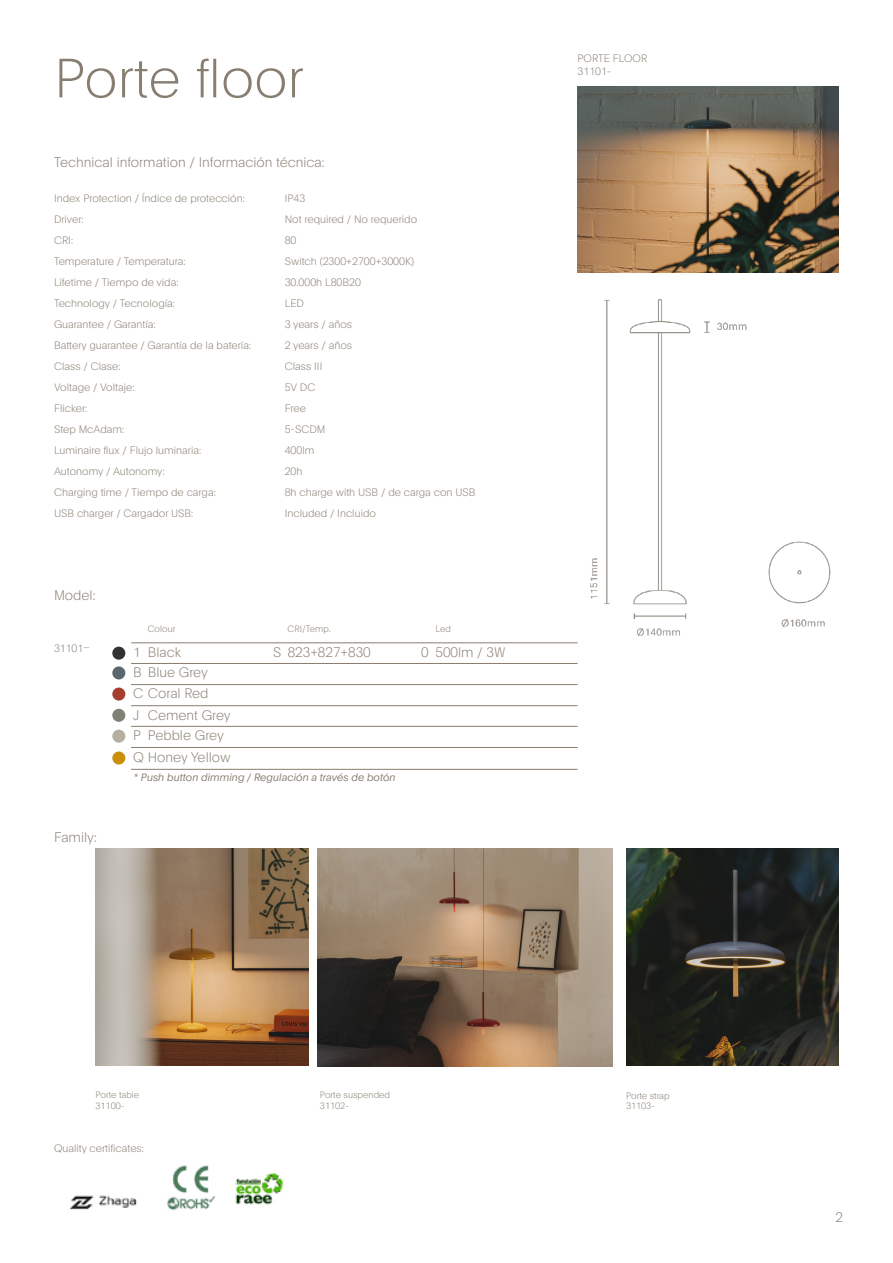
<style>
.page{position:relative;width:893px;height:1263px;background:#fff}
.page>*{position:absolute;margin:0;border:0;box-sizing:border-box;transform-origin:0 0}
.t1{font:200 54px "Plain";color:#877d70}
.t2{font:200 13.5px/21px "Plain";color:#877d70}
.t3{font:200 10.5px/21px "Plain";color:#877d70}
.t4{font:italic 300 10.5px "Plain";color:#877d70}
.t5{font:200 9px/10.8px "Plain";color:#877d70}
</style>
<div class="page">
<img style="left:69px;top:1165px;width:215px;height:46px">
<hr style="left:131px;top:642px;width:447px;height:1px;background:#877d70">
<hr style="left:131px;top:663px;width:447px;height:1px;background:#877d70">
<hr style="left:131px;top:684px;width:447px;height:1px;background:#877d70">
<hr style="left:131px;top:705px;width:447px;height:1px;background:#877d70">
<hr style="left:131px;top:726px;width:447px;height:1px;background:#877d70">
<hr style="left:131px;top:747px;width:447px;height:1px;background:#877d70">
<img style="left:318px;top:849px;width:294px;height:217px">
<img style="left:96px;top:849px;width:212px;height:216px">
<img style="left:626px;top:849px;width:213px;height:216px">
<img style="left:578px;top:86px;width:261px;height:186px">
<hr style="left:131px;top:769px;width:447px;height:1px;background:#877d70">
<img style="left:590px;top:299px;width:241px;height:338px">
<div style="left:112px;top:647px;width:13px;height:13px;background:#313331;border-radius:50%"></div>
<div style="left:112px;top:666px;width:13px;height:13px;background:#5c686e;border-radius:50%"></div>
<div style="left:112px;top:751px;width:13px;height:13px;background:#cb8f0a;border-radius:50%"></div>
<div style="left:112px;top:730px;width:13px;height:13px;background:#b4af9e;border-radius:50%"></div>
<div style="left:112px;top:709px;width:13px;height:13px;background:#7e8173;border-radius:50%"></div>
<div style="left:112px;top:687px;width:13px;height:14px;background:#a63e30;border-radius:50%"></div>
<h1 class="t1" style="left:54px;top:39px;width:251px">Porte floor</h1>
<p class="t2" style="left:54px;top:151px;width:272px">Technical information / Información técnica:</p>
<p class="t3" style="left:54px;top:188px;width:199px">Index Protection / Índice de protección:<br>Driver:<br>CRI:<br>Temperature / Temperatura:<br>Lifetime / Tiempo de vida:<br>Technology / Tecnología:<br>Guarantee / Garantía:<br>Battery guarantee / Garantía de la batería:<br>Class / Clase:<br>Voltage / Voltaje:<br>Flicker:<br>Step McAdam:<br>Luminaire flux / Flujo luminaria:<br>Autonomy / Autonomy:<br>Charging time / Tiempo de carga:<br>USB charger / Cargador USB:</p>
<p class="t3" style="left:285px;top:188px;width:192px">IP43<br>Not required / No requerido<br>80<br>Switch (2300+2700+3000K)<br>30.000h L80B20<br>LED<br>3 years / años<br>2 years / años<br>Class III<br>5V DC<br>Free<br>5-SCDM<br>400lm<br>20h<br>8h charge with USB / de carga con USB<br>Included / Incluido</p>
<p class="t2" style="left:54px;top:584px;width:43px">Model:</p>
<p class="t3" style="left:54px;top:637px;width:37px">31101–</p>
<p class="t2" style="left:54px;top:826px;width:44px">Family:</p>
<p class="t5" style="left:148px;top:623px;width:29px">Colour</p>
<p class="t5" style="left:288px;top:623px;width:45px">CRI/Temp.</p>
<p class="t5" style="left:435px;top:623px;width:17px">Led</p>
<p class="t2" style="left:133px;top:641px;width:76px;line-height:20.5px">1<br>B Blue Grey</p>
<p class="t2" style="left:148px;top:641px;width:35px">Black</p>
<p class="t2" style="left:273px;top:641px;width:99px">S 823+827+830</p>
<p class="t2" style="left:421px;top:641px;width:86px">0 500lm / 3W</p>
<p class="t2" style="left:133px;top:682px;width:99px">C Coral Red<br>J Cement Grey<br>P Pebble Grey</p>
<p class="t2" style="left:133px;top:746px;width:99px">Q Honey Yellow</p>
<p class="t4" style="left:134px;top:769px;width:264px">* Push button dimming / Regulación a través de botón</p>
<p class="t3" style="left:578px;top:52px;width:71px;line-height:12.6px">PORTE FLOOR<br>31101-</p>
<p class="t5" style="left:96px;top:1089px;width:45px">Porte table<br>31100-</p>
<p class="t3" style="left:54px;top:1137px;width:91px">Quality certificates:</p>
<p class="t5" style="left:320px;top:1089px;width:72px">Porte suspended<br>31102-</p>
<p class="t5" style="left:626px;top:1089px;width:45px">Porte strap<br>31103-</p>
<p class="t2" style="left:836px;top:1206px;width:9px">2</p>
</div>
